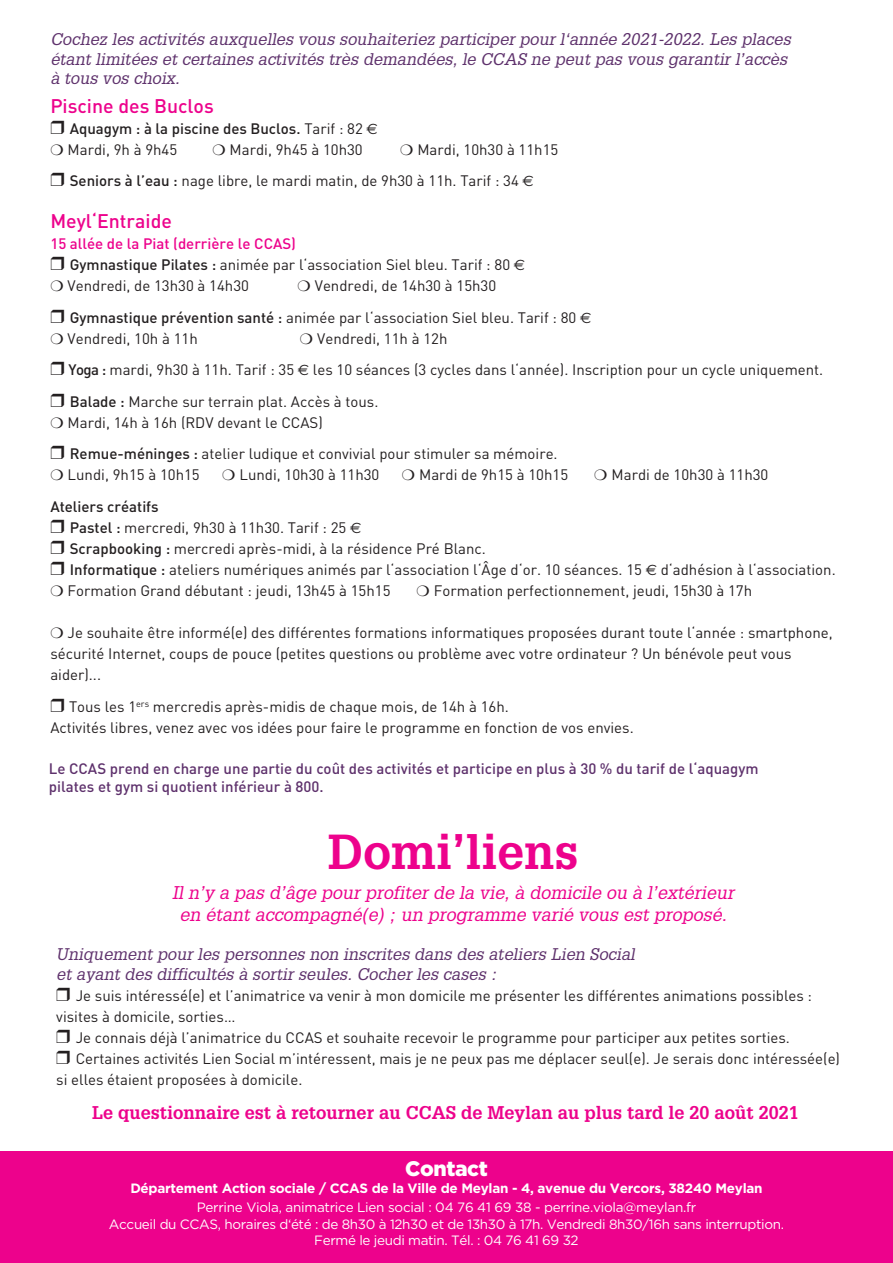
<style>
.page{position:relative;width:893px;height:1263px;background:#fff}
.page>*{position:absolute;margin:0;border:0;box-sizing:border-box;transform-origin:0 0}
.t1{font:700 48px "Glypha";color:#ed028c}
.t2{font:900 21px "Gotham";letter-spacing:-.02em;color:#fff}
.t3{font:500 19.5px "DIN";color:#ed028c}
.t4{font:italic 18px "Glypha";color:#ed028c}
.t5{font:700 18px "Glypha";color:#ed028c}
.t6{font:italic 16.5px/19.5px "Glypha";color:#5e316c}
.t7{font:15px/21px "DIN";color:#231f20}
.t8{font:500 15px "DIN";color:#5e316c}
.t9{font:500 15px "DIN";color:#231f20}
.t10{font:500 15px "DIN";color:#ed028c}
.t11{font:13.5px "Gotham";letter-spacing:-.025em;color:#fff}
.t12{font:700 13.5px "Gotham";letter-spacing:-.02em;color:#fff}
.s1{font-weight:400}
.s2{font-family:"Euro Sans";font-weight:400}
.s3{font-weight:500}
.s4{font-family:"Euro Sans"}
</style>
<div class="page">
<div style="left:0;top:1151px;width:893px;height:112px;background:#ed028c"></div>
<p class="t6" style="left:50px;top:29px;width:742px">Cochez les activités auxquelles vous souhaiteriez participer pour l‘année 2021-2022. Les places étant limitées et certaines activités très demandées, le CCAS ne peut pas vous garantir l’accès</p>
<p class="t6" style="left:50px;top:68px;width:131px">à tous vos choix.</p>
<p class="t3" style="left:50px;top:93px;width:165px">Piscine des Buclos</p>
<p class="t9" style="left:70px;top:119px;width:310px">Aquagym : à la piscine des Buclos. <span class="s1">Tarif : 82</span> <span class="s2">E</span></p>
<p class="t7" style="left:68px;top:139px;width:111px">Mardi, 9h à 9h45</p>
<p class="t7" style="left:230px;top:139px;width:135px">Mardi, 9h45 à 10h30</p>
<p class="t7" style="left:417px;top:139px;width:142px">Mardi, 10h30 à 11h15</p>
<p class="t7" style="left:70px;top:170px;width:466px"><span class="s3">Seniors à l’eau :</span> nage libre, le mardi matin, de 9h30 à 11h. Tarif : 34 <span class="s4">E</span></p>
<p class="t3" style="left:50px;top:209px;width:123px">Meyl‘Entraide</p>
<p class="t10" style="left:50px;top:234px;width:247px">15 allée de la Piat (derrière le CCAS)</p>
<p class="t7" style="left:70px;top:254px;width:457px"><span class="s3">Gymnastique Pilates :</span> animée par l‘association Siel bleu. Tarif : 80 <span class="s4">E</span></p>
<p class="t7" style="left:68px;top:275px;width:183px">Vendredi, de 13h30 à 14h30</p>
<p class="t7" style="left:315px;top:275px;width:183px">Vendredi, de 14h30 à 15h30</p>
<p class="t7" style="left:70px;top:307px;width:523px"><span class="s3">Gymnastique prévention santé :</span> animée par l‘association Siel bleu. Tarif : 80 <span class="s4">E</span></p>
<p class="t7" style="left:68px;top:328px;width:132px">Vendredi, 10h à 11h</p>
<p class="t7" style="left:317px;top:328px;width:132px">Vendredi, 11h à 12h</p>
<p class="t7" style="left:68px;top:359px;width:756px"><span class="s3">Yoga :</span> mardi, 9h30 à 11h. Tarif : 35 <span class="s4">E</span> les 10 séances (3 cycles dans l‘année). Inscription pour un cycle uniquement.</p>
<p class="t7" style="left:70px;top:391px;width:310px"><span class="s3">Balade :</span> Marche sur terrain plat. Accès à tous.</p>
<p class="t7" style="left:68px;top:412px;width:257px">Mardi, 14h à 16h (RDV devant le CCAS)</p>
<p class="t7" style="left:70px;top:443px;width:489px"><span class="s3">Remue-méninges :</span> atelier ludique et convivial pour stimuler sa mémoire.</p>
<p class="t7" style="left:68px;top:464px;width:134px">Lundi, 9h15 à 10h15</p>
<p class="t7" style="left:239px;top:464px;width:141px">Lundi, 10h30 à 11h30</p>
<p class="t7" style="left:419px;top:464px;width:151px">Mardi de 9h15 à 10h15</p>
<p class="t7" style="left:612px;top:464px;width:158px">Mardi de 10h30 à 11h30</p>
<p class="t9" style="left:50px;top:497px;width:110px">Ateliers créatifs</p>
<p class="t7" style="left:70px;top:517px;width:293px"><span class="s3">Pastel :</span> mercredi, 9h30 à 11h30. Tarif : 25 <span class="s4">E</span></p>
<p class="t7" style="left:70px;top:538px;width:418px"><span class="s3">Scrapbooking :</span> mercredi après-midi, à la résidence Pré Blanc.</p>
<p class="t7" style="left:70px;top:559px;width:767px"><span class="s3">Informatique :</span> ateliers numériques animés par l‘association l‘Âge d‘or. 10 séances. 15 <span class="s4">E</span> d‘adhésion à l‘association.</p>
<p class="t7" style="left:68px;top:580px;width:324px">Formation Grand débutant : jeudi, 13h45 à 15h15</p>
<p class="t7" style="left:434px;top:580px;width:320px">Formation perfectionnement, jeudi, 15h30 à 17h</p>
<p class="t7" style="left:68px;top:622px;width:767px">Je souhaite être informé(e) des différentes formations informatiques proposées durant toute l‘année : smartphone,</p>
<p class="t7" style="left:50px;top:643px;width:743px">sécurité Internet, coups de pouce (petites questions ou problème avec votre ordinateur ? Un bénévole peut vous aider)...</p>
<p class="t7" style="left:69px;top:695px;width:441px">Tous les 1<sup>ers</sup> mercredis après-midis de chaque mois, de 14h à 16h.</p>
<p class="t7" style="left:50px;top:716px;width:585px">Activités libres, venez avec vos idées pour faire le programme en fonction de vos envies.</p>
<p class="t8" style="left:49px;top:759px;width:711px">Le CCAS prend en charge une partie du coût des activités et participe en plus à 30 % du tarif de l‘aquagym</p>
<p class="t8" style="left:49px;top:777px;width:276px">pilates et gym si quotient inférieur à 800.</p>
<p class="t1" style="left:328px;top:821px;width:252px">Domi’liens</p>
<p class="t4" style="left:172px;top:881px;width:564px">Il n’y a pas d’âge pour profiter de la vie, à domicile ou à l’extérieur</p>
<p class="t4" style="left:179px;top:903px;width:549px">en étant accompagné(e) ; un programme varié vous est proposé.</p>
<p class="t6" style="left:56px;top:944px;width:580px">Uniquement pour les personnes non inscrites dans des ateliers Lien Social</p>
<p class="t6" style="left:56px;top:963px;width:442px">et ayant des difficultés à sortir seules. Cocher les cases :</p>
<p class="t7" style="left:76px;top:984px;width:738px">Je suis intéressé(e) et l’animatrice va venir à mon domicile me présenter les différentes animations possibles :</p>
<p class="t7" style="left:56px;top:1005px;width:181px">visites à domicile, sorties…</p>
<p class="t7" style="left:76px;top:1026px;width:716px">Je connais déjà l’animatrice du CCAS et souhaite recevoir le programme pour participer aux petites sorties.</p>
<p class="t7" style="left:56px;top:1047px;width:785px;text-indent:19px">Certaines activités Lien Social m’intéressent, mais je ne peux pas me déplacer seul(e). Je serais donc intéressée(e) si elles étaient proposées à domicile.</p>
<p class="t5" style="left:92px;top:1101px;width:708px">Le questionnaire est à retourner au CCAS de Meylan au plus tard le 20 août 2021</p>
<p class="t2" style="left:405px;top:1157px;width:84px">Contact</p>
<p class="t12" style="left:130px;top:1180px;width:634px">Département Action sociale / CCAS de la Ville de Meylan - 4, avenue du Vercors, 38240 Meylan</p>
<p class="t11" style="left:197px;top:1200px;width:501px">Perrine Viola, animatrice Lien social : 04 76 41 69 38 - perrine.viola@meylan.fr</p>
<p class="t11" style="left:109px;top:1216px;width:676px">Accueil du CCAS, horaires d‘été : de 8h30 à 12h30 et de 13h30 à 17h. Vendredi 8h30/16h sans interruption.</p>
<p class="t11" style="left:314px;top:1233px;width:266px">Fermé le jeudi matin. Tél. : 04 76 41 69 32</p>
</div>
